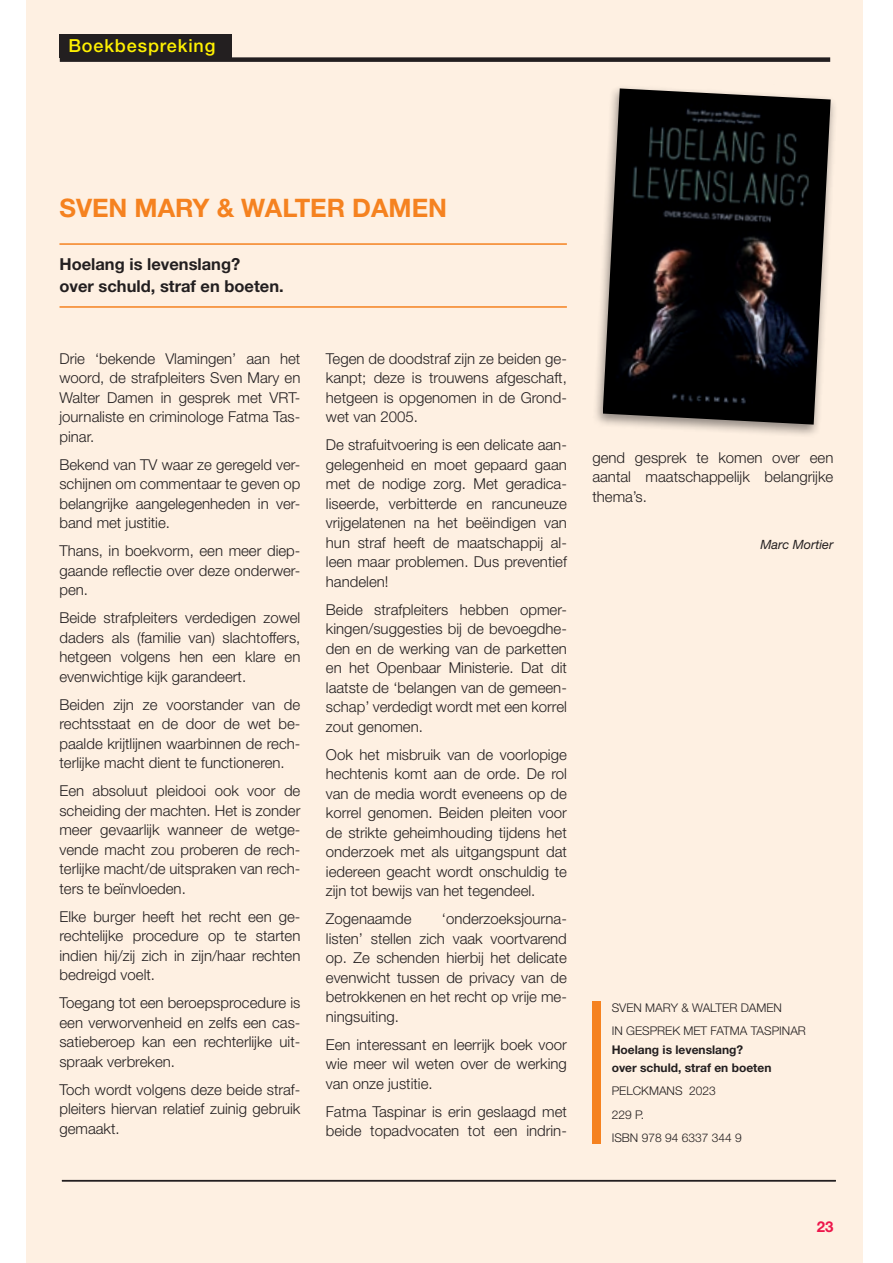
<style>
.page{position:relative;width:893px;height:1263px;background:#fff}
.page>*{position:absolute;margin:0;border:0;box-sizing:border-box;transform-origin:0 0}
.Titel_24pt_Helv_Bold{font:700 25.5px "Helvetica Neue LT Std";color:#f58220}
.t1{font:500 18px "Helvetica Neue LT Std";letter-spacing:.05em;color:#fff101}
.Inleiding_14pt_Helv_Bold{font:700 16.5px "Helvetica Neue LT Std";color:#231f20}
.t2{font:300 15px/19.5px "Helvetica Neue LT Std";color:#231f20;text-align:justify}
.t3{font:700 15px "Helvetica Neue LT Std";color:#ed164b}
.t4{font:italic 12.75px "Helvetica Neue LT Std";color:#231f20}
.t5{font:300 12px "Helvetica Neue LT Std";color:#231f20}
.t6{font:700 12px "Helvetica Neue LT Std";color:#231f20}
</style>
<div class="page">
<div style="left:27px;top:0;width:836px;height:1263px;background:#fef0e2"></div>
<hr style="left:62px;top:1180px;width:774px;height:1px;background:#231f20">
<div style="left:60px;top:57px;width:770px;height:5px;background:#231f20"></div>
<div style="left:60px;top:34px;width:172px;height:23px;background:#231f20"></div>
<hr style="left:59px;top:243px;width:508px;height:2px;background:#f58220">
<hr style="left:60px;top:306px;width:507px;height:2px;background:#f58220">
<div style="left:592px;top:83px;width:246px;height:354px;background:#231f20;opacity:.5"></div>
<img style="left:603px;top:88px;width:228px;height:337px">
<div style="left:592px;top:1001px;width:9px;height:143px;background:#f58220"></div>
<p class="t1" style="left:68px;top:35px;width:149px">Boekbespreking</p>
<p class="Titel_24pt_Helv_Bold" style="left:59px;top:193px;width:389px">SVEN MARY &amp; WALTER DAMEN</p>
<p class="Inleiding_14pt_Helv_Bold" style="left:59px;top:253px;width:182px">Hoelang is levenslang?</p>
<p class="Inleiding_14pt_Helv_Bold" style="left:59px;top:276px;width:226px">over schuld, straf en boeten.</p>
<p class="t2" style="left:59px;top:348px;width:242px">Drie ‘bekende Vlamingen’ aan het woord, de strafpleiters Sven Mary en Walter Damen in gesprek met VRT&shy;journaliste en criminologe Fatma Tas&shy;pinar.</p>
<p class="t2" style="left:59px;top:454px;width:242px">Bekend van TV waar ze geregeld ver&shy;schijnen om commentaar te geven op belangrijke aangelegenheden in ver&shy;band met justitie.</p>
<p class="t2" style="left:59px;top:541px;width:242px">Thans, in boekvorm, een meer diep&shy;gaande reflectie over deze onderwer&shy;pen.</p>
<p class="t2" style="left:59px;top:608px;width:242px">Beide strafpleiters verdedigen zowel daders als (familie van) slachtoffers, hetgeen volgens hen een klare en evenwichtige kijk garandeert.</p>
<p class="t2" style="left:59px;top:694px;width:242px">Beiden zijn ze voorstander van de rechtsstaat en de door de wet be&shy;paalde krijtlijnen waarbinnen de rech&shy;terlijke macht dient te functioneren.</p>
<p class="t2" style="left:59px;top:781px;width:242px">Een absoluut pleidooi ook voor de scheiding der machten. Het is zonder meer gevaarlijk wanneer de wetge&shy;vende macht zou proberen de rech&shy;terlijke macht/de uitspraken van rech&shy;ters te beïnvloeden.</p>
<p class="t2" style="left:59px;top:906px;width:242px">Elke burger heeft het recht een ge&shy;rechtelijke procedure op te starten indien hij/zij zich in zijn/haar rechten bedreigd voelt.</p>
<p class="t2" style="left:59px;top:993px;width:242px">Toegang tot een beroepsprocedure is een verworvenheid en zelfs een cas&shy;satieberoep kan een rechterlijke uit&shy;spraak verbreken.</p>
<p class="t2" style="left:59px;top:1079px;width:242px">Toch wordt volgens deze beide straf&shy;pleiters hiervan relatief zuinig gebruik gemaakt.</p>
<p class="t2" style="left:326px;top:348px;width:242px">Tegen de doodstraf zijn ze beiden ge&shy;kanpt; deze is trouwens afgeschaft, hetgeen is opgenomen in de Grond&shy;wet van 2005.</p>
<p class="t2" style="left:326px;top:435px;width:242px">De strafuitvoering is een delicate aan&shy;gelegenheid en moet gepaard gaan met de nodige zorg. Met geradica&shy;liseerde, verbitterde en rancuneuze vrijgelatenen na het beëindigen van hun straf heeft de maatschappij al&shy;leen maar problemen. Dus preventief handelen!</p>
<p class="t2" style="left:326px;top:599px;width:242px">Beide strafpleiters hebben opmer&shy;kingen/suggesties bij de bevoegdhe&shy;den en de werking van de parketten en het Openbaar Ministerie. Dat dit laatste de ‘belangen van de gemeen&shy;schap’ verdedigt wordt met een korrel zout genomen.</p>
<p class="t2" style="left:326px;top:744px;width:242px">Ook het misbruik van de voorlopige hechtenis komt aan de orde. De rol van de media wordt eveneens op de korrel genomen. Beiden pleiten voor de strikte geheimhouding tijdens het onderzoek met als uitgangspunt dat iedereen geacht wordt onschuldig te zijn tot bewijs van het tegendeel.</p>
<p class="t2" style="left:326px;top:909px;width:87px">Zogenaamde</p>
<p class="t2" style="left:326px;top:909px;width:242px;text-indent:116px">‘onderzoeksjourna&shy;listen’ stellen zich vaak voortvarend op. Ze schenden hierbij het delicate evenwicht tussen de privacy van de betrokkenen en het recht op vrije me&shy;ningsuiting.</p>
<p class="t2" style="left:326px;top:1034px;width:242px">Een interessant en leerrijk boek voor wie meer wil weten over de werking van onze justitie.</p>
<p class="t2" style="left:326px;top:1101px;width:242px">Fatma Taspinar is erin geslaagd met beide topadvocaten tot een indrin-</p>
<p class="t2" style="left:592px;top:447px;width:242px">gend gesprek te komen over een aantal maatschappelijk belangrijke thema’s.</p>
<p class="t4" style="left:760px;top:537px;width:74px">Marc Mortier</p>
<p class="t5" style="left:612px;top:1000px;width:172px">SVEN MARY &amp; WALTER DAMEN</p>
<p class="t5" style="left:612px;top:1024px;width:196px">IN GESPREK MET FATMA TASPINAR</p>
<p class="t6" style="left:612px;top:1042px;width:133px">Hoelang is levenslang?</p>
<p class="t6" style="left:612px;top:1060px;width:161px">over schuld, straf en boeten</p>
<p class="t5" style="left:612px;top:1084px;width:106px">PELCKMANS 2023</p>
<p class="t5" style="left:612px;top:1107px;width:34px">229 P.</p>
<p class="t5" style="left:612px;top:1131px;width:132px">ISBN 978 94 6337 344 9</p>
<p class="t3" style="left:817px;top:1217px;width:18px">23</p>
</div>
